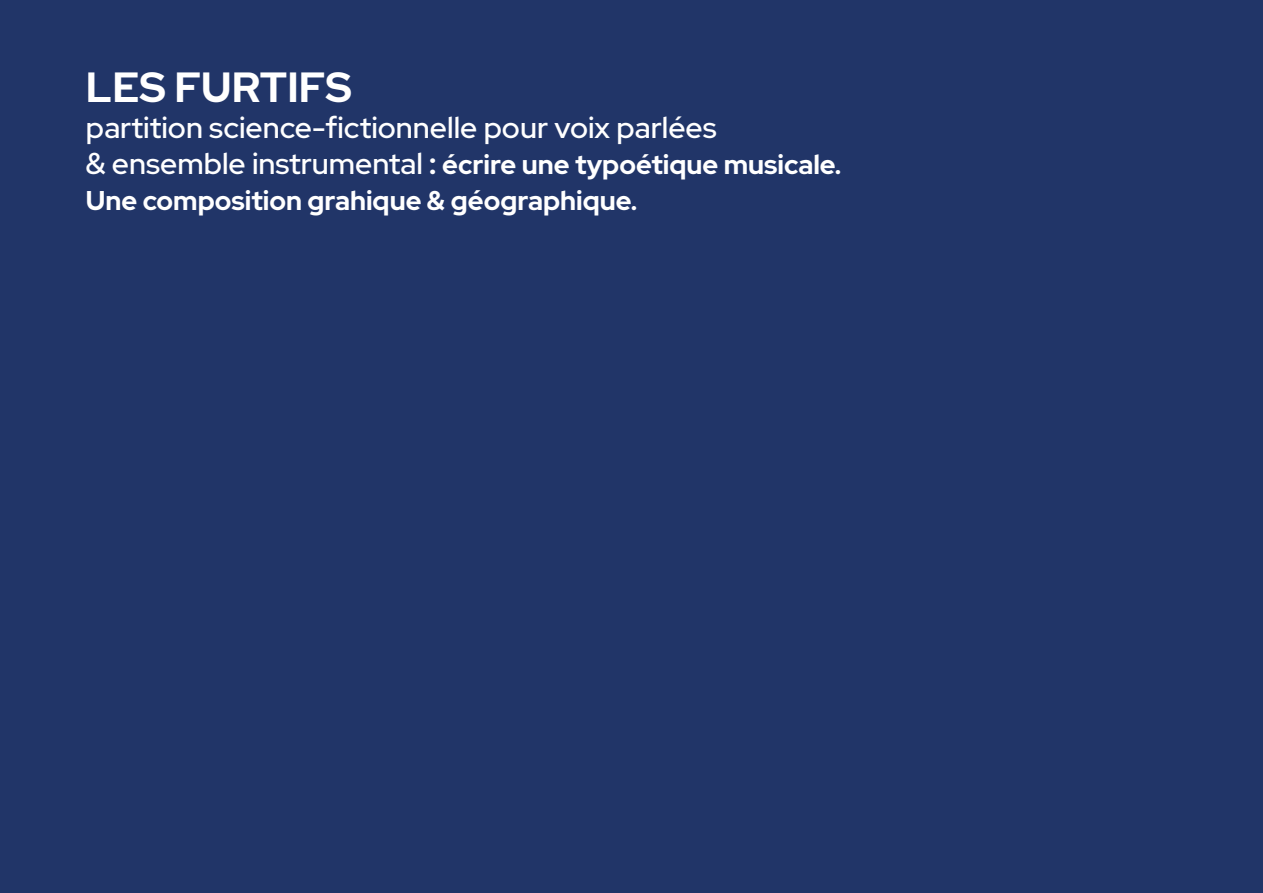
<style>
.page{position:relative;width:1263px;height:893px;background:#213568}
.page>*{position:absolute;margin:0;border:0;box-sizing:border-box;transform-origin:0 0}
.t1{font:700 42px "Red Hat Display";color:#fff}
.t2{font:500 30px "Red Hat Display";color:#fff}
.t3{font:700 27px/36px "Red Hat Display";color:#fff}
.s1{font-weight:500;font-size:30px}
.s2{font-size:30px}
</style>
<div class="page">
<h1 class="t1" style="left:86px;top:60px;width:268px">LES FURTIFS</h1>
<p class="t2" style="left:86px;top:108px;width:632px">partition science-fictionnelle pour voix parlées</p>
<p class="t3" style="left:86px;top:147px;width:757px"><span class="s1">&amp; ensemble instrumental</span> <span class="s2">:</span> écrire une typoétique musicale.<br>Une composition grahique &amp; géographique.</p>
</div>
